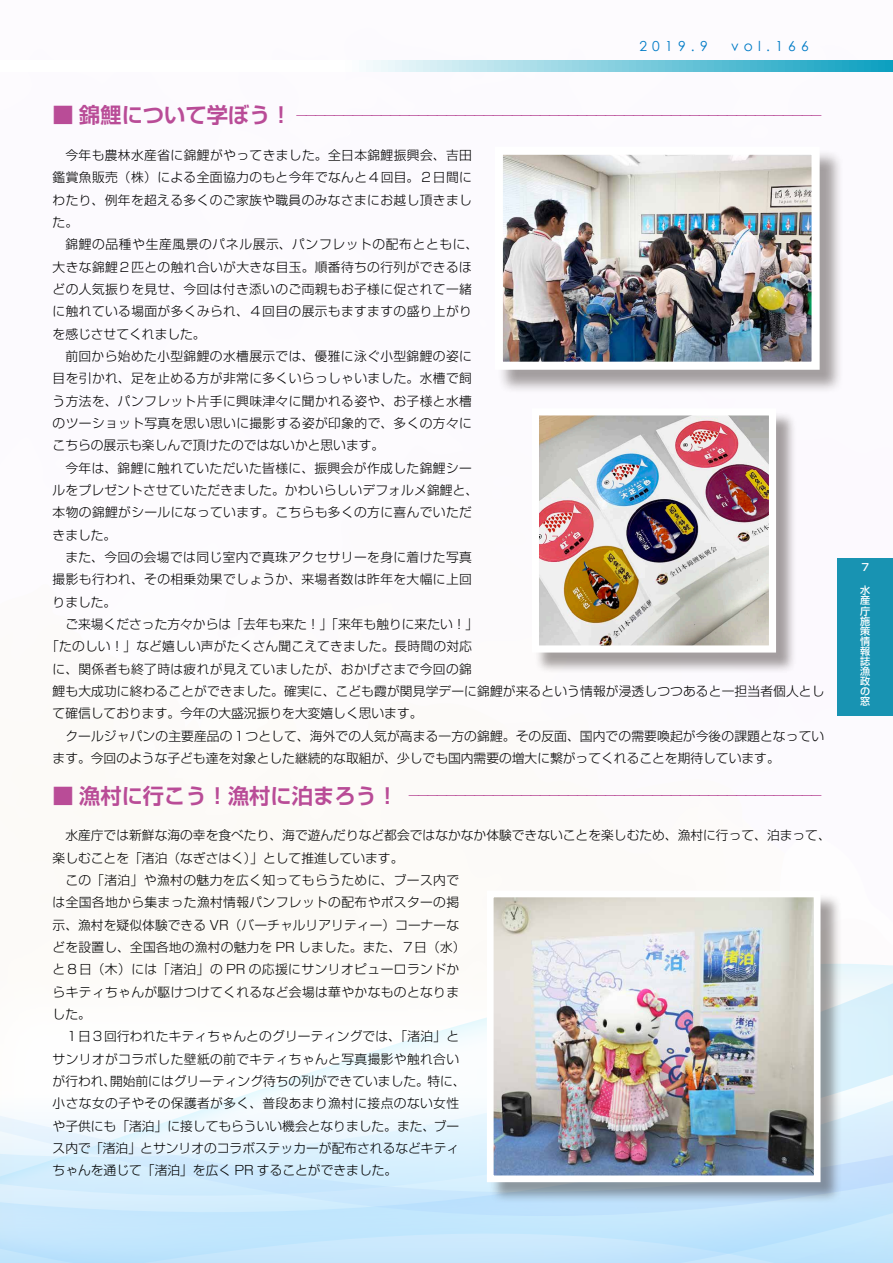
<style>
.page{position:relative;width:893px;height:1263px;background:#fff}
.page>*{position:absolute;margin:0;border:0;box-sizing:border-box;transform-origin:0 0}
.t1{font:13.8px "Century Gothic";letter-spacing:.38em;color:#007bc6}
.t2{font:300 12.75px/22.4px "Shin Go Pr 5";letter-spacing:.015em;color:#000;text-align:justify}
.t3{font:300 12.75px "Shin Go Pr 5";letter-spacing:.035em;color:#000}
.t4{font:300 11.7px "Shin Go Pr 5";letter-spacing:-.2em;color:#b94c97}
.t5{font:500 10.05px/10.1px "Shin Go Pr 5";color:#fff;text-align:justify}
.s1{font-family:"Shin Go Pr 5 De";font-weight:700;font-size:21.3px}
</style>
<div class="page">
<svg style="left:0;top:964px;width:893px;height:299px"></svg>
<svg style="left:366px;top:60px;width:527px;height:11px;background:#7fcdde"></svg>
<div style="left:497px;top:149px;width:346px;height:245px;background:#231916;opacity:.41"></div>
<img style="left:504px;top:156px;width:307px;height:205px">
<div style="left:495px;top:147px;width:325px;height:223px;border:8px solid #fff"></div>
<div style="left:534px;top:411px;width:263px;height:262px;background:#231916;opacity:.41"></div>
<img style="left:540px;top:416px;width:228px;height:228px">
<div style="left:532px;top:408px;width:244px;height:244px;border:7px solid #fff"></div>
<div style="left:489px;top:893px;width:353px;height:311px;background:#231916;opacity:.41"></div>
<img style="left:495px;top:899px;width:317px;height:275px">
<div style="left:487px;top:891px;width:333px;height:291px;border:7px solid #fff"></div>
<div style="left:838px;top:558px;width:55px;height:16px;background:#1893b2"></div>
<div style="left:838px;top:576px;width:55px;height:140px;background:#1893b2"></div>
<p class="t1" style="left:639px;top:36px;width:70px">2019.9</p>
<p class="t1" style="left:731px;top:36px;width:79px">vol.166</p>
<p class="t4" style="left:53px;top:106px;width:771px"><span class="s1">■ 錦鯉について学ぼう！</span>ーーーーーーーーーーーーーーーーーーーーーーーーーーーーーーーーーーーーーーーーーーーーーーーーーーーーーーーー</p>
<p class="t2" style="left:53px;top:143px;width:421px;text-indent:13px">今年も農林水産省に錦鯉がやってきました。全日本錦鯉振興会、吉田鑑賞魚販売（株）による全面協力のもと今年でなんと４回目。２日間にわたり、例年を超える多くのご家族や職員のみなさまにお越し頂きました。</p>
<p class="t2" style="left:53px;top:232px;width:427px;text-align:left;text-indent:13px">錦鯉の品種や生産風景のパネル展示、パンフレットの配布とともに、大きな錦鯉２匹との触れ合いが大きな目玉。順番待ちの行列ができるほどの人気振りを見せ、今回は付き添いのご両親もお子様に促されて一緒に触れている場面が多くみられ、４回目の展示もますますの盛り上がりを感じさせてくれました。</p>
<p class="t2" style="left:53px;top:344px;width:421px;text-indent:13px">前回から始めた小型錦鯉の水槽展示では、優雅に泳ぐ小型錦鯉の姿に目を引かれ、足を止める方が非常に多くいらっしゃいました。水槽で飼う方法を、パンフレット片手に興味津々に聞かれる姿や、お子様と水槽のツーショット写真を思い思いに撮影する姿が印象的で、多くの方々にこちらの展示も楽しんで頂けたのではないかと思います。</p>
<p class="t2" style="left:53px;top:455px;width:427px;text-align:left;text-indent:13px">今年は、錦鯉に触れていただいた皆様に、振興会が作成した錦鯉シールをプレゼントさせていただきました。かわいらしいデフォルメ錦鯉と、本物の錦鯉がシールになっています。こちらも多くの方に喜んでいただきました。</p>
<p class="t2" style="left:53px;top:545px;width:421px;text-indent:13px">また、今回の会場では同じ室内で真珠アクセサリーを身に着けた写真撮影も行われ、その相乗効果でしょうか、来場者数は昨年を大幅に上回りました。</p>
<p class="t2" style="left:65px;top:612px;width:414px">ご来場くださった方々からは「去年も来た！」「来年も触りに来たい！」</p>
<p class="t2" style="left:46px;top:634px;width:427px">「たのしい！」など嬉しい声がたくさん聞こえてきました。長時間の対応</p>
<p class="t2" style="left:53px;top:656px;width:421px">に、関係者も終了時は疲れが見えていましたが、おかげさまで今回の錦</p>
<p class="t2" style="left:53px;top:679px;width:773px">鯉も大成功に終わることができました。確実に、こども霞が関見学デーに錦鯉が来るという情報が浸透しつつあると一担当者個人とし</p>
<p class="t2" style="left:53px;top:701px;width:371px">て確信しております。今年の大盛況振りを大変嬉しく思います。</p>
<p class="t2" style="left:65px;top:723px;width:760px">クールジャパンの主要産品の１つとして、海外での人気が高まる一方の錦鯉。その反面、国内での需要喚起が今後の課題となってい</p>
<p class="t2" style="left:53px;top:746px;width:729px">ます。今回のような子ども達を対象とした継続的な取組が、少しでも国内需要の増大に繋がってくれることを期待しています。</p>
<p class="t4" style="left:53px;top:786px;width:771px"><span class="s1">■ 漁村に行こう！漁村に泊まろう！</span> ーーーーーーーーーーーーーーーーーーーーーーーーーーーーーーーーーーーーーーーーーーーー</p>
<p class="t2" style="left:65px;top:823px;width:767px">水産庁では新鮮な海の幸を食べたり、海で遊んだりなど都会ではなかなか体験できないことを楽しむため、漁村に行って、泊まって、</p>
<p class="t2" style="left:53px;top:845px;width:352px">楽しむことを「渚泊（なぎさはく）」として推進しています。</p>
<p class="t2" style="left:65px;top:868px;width:395px">この「渚泊」や漁村の魅力を広く知ってもらうために、ブース内で</p>
<p class="t2" style="left:53px;top:890px;width:408px">は全国各地から集まった漁村情報パンフレットの配布やポスターの掲</p>
<p class="t2" style="left:53px;top:912px;width:408px">示、漁村を疑似体験できる VR（バーチャルリアリティー）コーナーな</p>
<p class="t2" style="left:53px;top:935px;width:415px">どを設置し、全国各地の漁村の魅力を PR しました。また、７日（水）</p>
<p class="t3" style="left:53px;top:959px;width:408px">と８日（木）には「渚泊」の PR の応援にサンリオピューロランドか</p>
<p class="t2" style="left:53px;top:979px;width:408px">らキティちゃんが駆けつけてくれるなど会場は華やかなものとなりま</p>
<p class="t2" style="left:53px;top:1002px;width:40px">した。</p>
<p class="t2" style="left:65px;top:1024px;width:395px">１日３回行われたキティちゃんとのグリーティングでは、「渚泊」と</p>
<p class="t2" style="left:53px;top:1046px;width:408px">サンリオがコラボした壁紙の前でキティちゃんと写真撮影や触れ合い</p>
<p class="t2" style="left:53px;top:1069px;width:414px">が行われ、開始前にはグリーティング待ちの列ができていました。特に、</p>
<p class="t2" style="left:53px;top:1091px;width:408px">小さな女の子やその保護者が多く、普段あまり漁村に接点のない女性</p>
<p class="t2" style="left:53px;top:1113px;width:408px">や子供にも「渚泊」に接してもらういい機会となりました。また、ブー</p>
<p class="t2" style="left:53px;top:1136px;width:408px">ス内で「渚泊」とサンリオのコラボステッカーが配布されるなどキティ</p>
<p class="t2" style="left:53px;top:1158px;width:346px">ちゃんを通じて「渚泊」を広く PR することができました。</p>
<p class="t5" style="left:861px;top:561px;width:9px">7</p>
<p class="t5" style="left:860px;top:585px;width:11px">水産庁施策情報誌漁政の窓</p>
</div>
